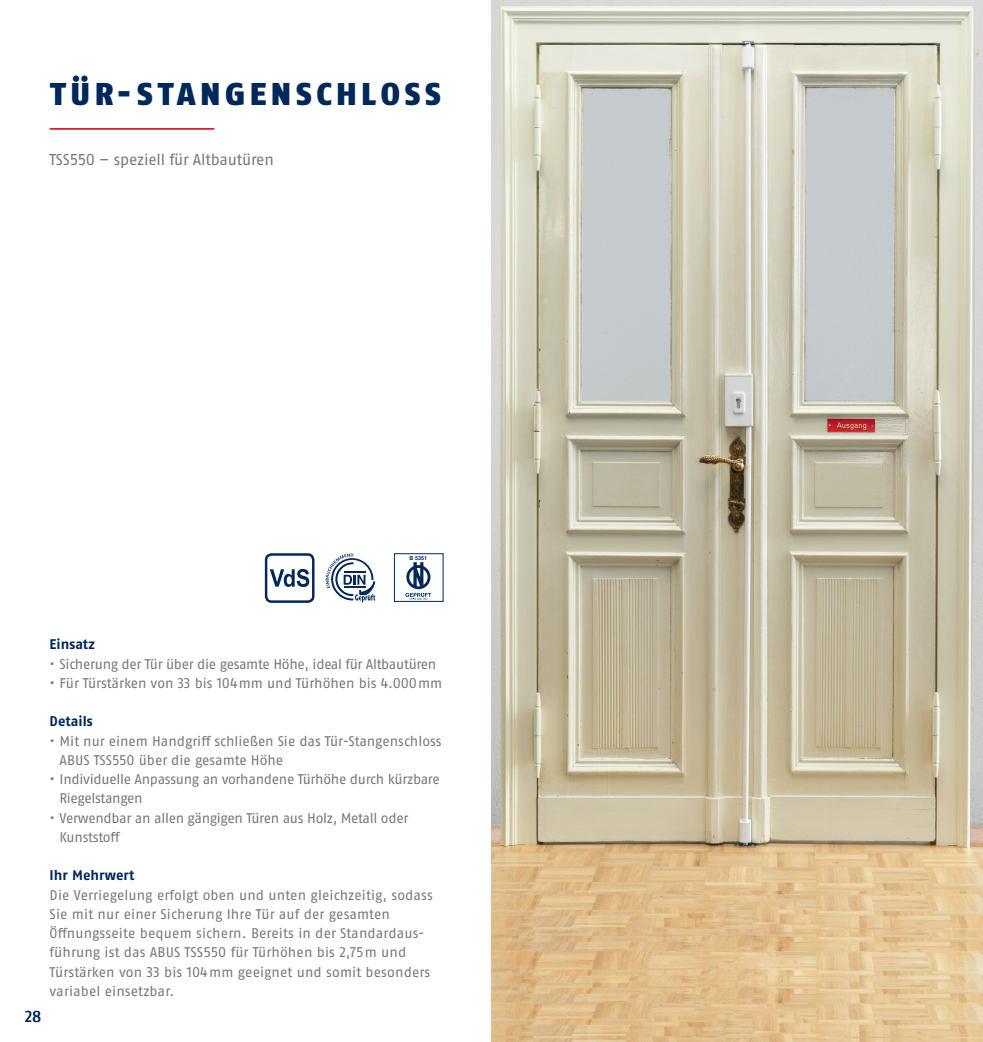
<style>
.page{position:relative;width:983px;height:1042px;background:#fff}
.page>*{position:absolute;margin:0;border:0;box-sizing:border-box;transform-origin:0 0}
.t1{font:900 31.5px "ABUS Fago Pro";letter-spacing:.145em;color:#00285b}
.t2{font:15.75px "ABUS Fago Pro";letter-spacing:-.015em;color:#76787b}
.t3{font:15.75px "ABUS Fago Pro";color:#00285b}
.t4{font:14px/19.2px "ABUS Fago Pro";color:#76787b}
.t5{font:14px/19.2px "ABUS Fago Pro";letter-spacing:-.025em;color:#76787b}
.t6{font:14px/19.2px "ABUS Fago Pro";letter-spacing:-.02em;color:#76787b}
.t7{font:700 14px "ABUS Fago Pro";letter-spacing:.005em;color:#00285b}
.t8{font:700 5.42px "Helvetica";color:#00285b}
</style>
<div class="page">
<img style="left:491px;top:0;width:491px;height:1042px">
<hr style="left:50px;top:128px;width:164px;height:2px;background:#e2192b">
<svg style="left:325px;top:553px;width:50px;height:49px"></svg>
<div style="left:265px;top:553px;width:49px;height:50px;border:2px solid #00285b;border-radius:5px"></div>
<svg style="left:270px;top:569px;width:39px;height:18px"></svg>
<div style="left:394px;top:553px;width:49px;height:49px;border:1px solid #00285b"></div>
<svg style="left:405px;top:562px;width:26px;height:38px"></svg>
<h1 class="t1" style="left:50px;top:75px;width:392px">TÜR-STANGENSCHLOSS</h1>
<p class="t2" style="left:50px;top:150px;width:226px">TSS550 – speziell für Altbautüren</p>
<p class="t8" style="left:409px;top:554px;width:19px">B 5351</p>
<p class="t3" style="left:25px;top:1007px;width:18px">28</p>
<p class="t7" style="left:50px;top:636px;width:47px">Einsatz</p>
<p class="t5" style="left:50px;top:654px;width:388px">• Sicherung der Tür über die gesamte Höhe, ideal für Altbautüren</p>
<p class="t4" style="left:50px;top:673px;width:394px">• Für Türstärken von 33 bis 104mm und Türhöhen bis 4.000mm</p>
<p class="t7" style="left:50px;top:713px;width:45px">Details</p>
<p class="t4" style="left:60px;top:731px;width:383px;text-indent:-10px">• Mit nur einem Handgriff schließen Sie das Tür-Stangenschloss<br>ABUS TSS550 über die gesamte Höhe</p>
<p class="t5" style="left:60px;top:769px;width:381px;text-indent:-10px">• Individuelle Anpassung an vorhandene Türhöhe durch kürzbare<br>Riegelstangen</p>
<p class="t6" style="left:60px;top:808px;width:350px;text-indent:-10px">• Verwendbar an allen gängigen Türen aus Holz, Metall oder<br>Kunststoff</p>
<p class="t7" style="left:50px;top:867px;width:86px">Ihr Mehrwert</p>
<p class="t4" style="left:50px;top:885px;width:384px">Die Verriegelung erfolgt oben und unten gleichzeitig, sodass Sie mit nur einer Sicherung Ihre Tür auf der gesamten Öffnungsseite bequem sichern. Bereits in der Standardaus&shy;führung ist das ABUS TSS550 für Türhöhen bis 2,75m und Türstärken von 33 bis 104mm geeignet und somit besonders variabel einsetzbar.</p>
</div>
